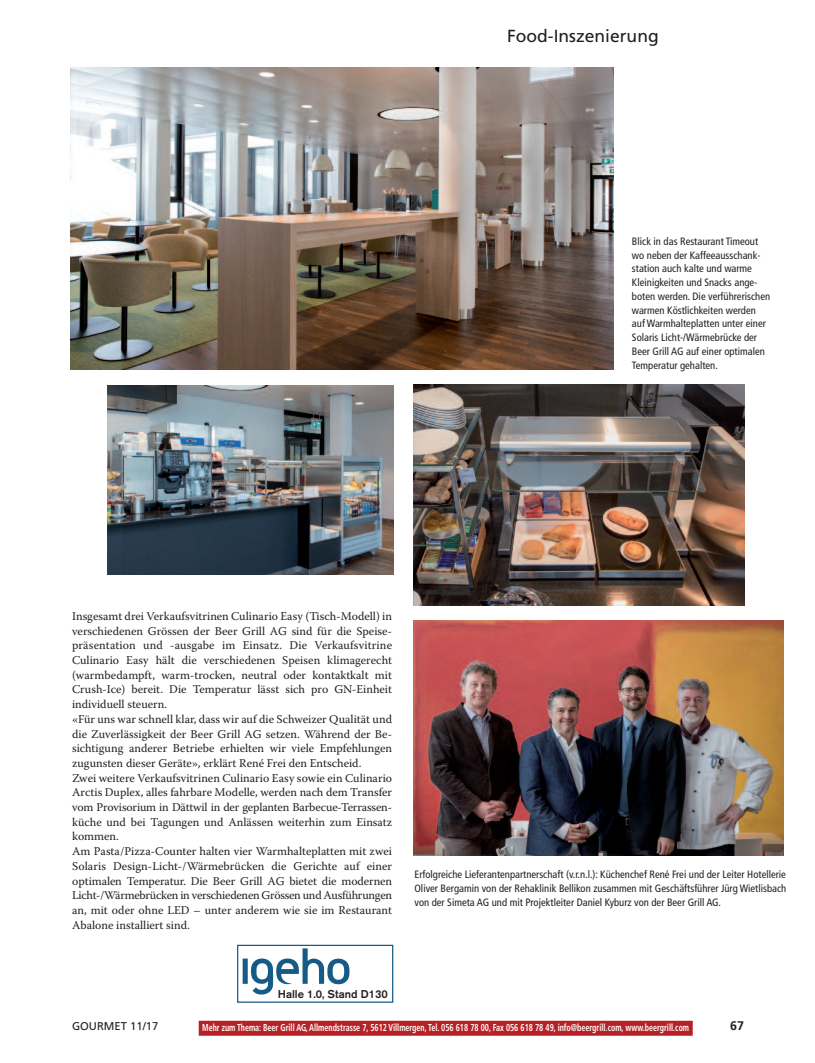
<style>
.page{position:relative;width:815px;height:1063px;background:#fff}
.page>*{position:absolute;margin:0;border:0;box-sizing:border-box;transform-origin:0 0}
.t1{font:17.5px "Frutiger";color:#231f20}
.t2{font:700 12.5px "Frutiger";color:#231f20}
.t3{font:11.88px/14.8px "Warnock Pro";color:#231f20}
.t4{font:500 11.25px "Akzidenz Grotesk BE";color:#231f20}
.t5{font:11.25px "Frutiger";color:#231f20}
.t6{font:condensed 10.62px/13.8px "Frutiger";color:#231f20;text-align:justify}
.t7{font:700 condensed 10px "Frutiger";color:#fff;scale:.8 1}
</style>
<div class="page">
<img style="left:71px;top:67px;width:543px;height:303px">
<img style="left:108px;top:385px;width:285px;height:190px">
<img style="left:413px;top:385px;width:331px;height:220px">
<img style="left:413px;top:620px;width:370px;height:235px">
<div style="left:199px;top:1021px;width:494px;height:15px;background:#b72025"></div>
<img style="left:242px;top:948px;width:108px;height:47px">
<div style="left:237px;top:945px;width:156px;height:58px;border:1px solid #165a86"></div>
<h1 class="t1" style="left:507px;top:28px;width:153px">Food-Inszenierung</h1>
<p class="t6" style="left:632px;top:235px;width:140px;text-align:left">Blick in das Restaurant Timeout wo neben der Kaffeeausschank&shy;station auch kalte und warme<br>Kleinigkeiten und Snacks ange&shy;boten werden. Die verführerischen warmen Köstlichkeiten werden auf Warmhalteplatten unter einer<br>Solaris Licht-/Wärmebrücke der<br>Beer Grill AG auf einer optimalen<br>Temperatur gehalten.</p>
<p class="t3" style="left:72px;top:610px;width:321px">Insgesamt drei Verkaufsvitrinen Culinario Easy (Tisch-Modell) in verschiedenen Grössen der Beer Grill AG sind für die Speise&shy;präsentation und -ausgabe im Einsatz. Die Verkaufsvitrine Culinario Easy hält die verschiedenen Speisen klimagerecht (warmbedampft, warm-trocken, neutral oder kontaktkalt mit Crush-Ice) bereit. Die Temperatur lässt sich pro GN-Einheit individuell steuern.<br>«Für uns war schnell klar, dass wir auf die Schweizer Qualität und die Zuverlässigkeit der Beer Grill AG setzen. Während der Be&shy;sichtigung anderer Betriebe erhielten wir viele Empfehlungen zugunsten dieser Geräte», erklärt René Frei den Entscheid.<br>Zwei weitere Verkaufsvitrinen Culinario Easy sowie ein Culinario Arctis Duplex, alles fahrbare Modelle, werden nach dem Transfer vom Provisorium in Dättwil in der geplanten Barbecue-Terrassen&shy;küche und bei Tagungen und Anlässen weiterhin zum Einsatz kommen.<br>Am Pasta/Pizza-Counter halten vier Warmhalteplatten mit zwei Solaris Design-Licht-/Wärmebrücken die Gerichte auf einer optimalen Temperatur. Die Beer Grill AG bietet die modernen Licht-/Wärmebrücken in verschiedenen Grössen und Ausführungen an, mit oder ohne LED – unter anderem wie sie im Restaurant Abalone installiert sind.</p>
<p class="t6" style="left:414px;top:869px;width:373px">Erfolgreiche Lieferantenpartnerschaft (v.r.n.l.): Küchenchef René Frei und der Leiter Hotellerie Oliver Bergamin von der Rehaklinik Bellikon zusammen mit Geschäftsführer Jürg Wietlisbach von der Simeta AG und mit Projektleiter Daniel Kyburz von der Beer Grill AG.</p>
<p class="t4" style="left:278px;top:990px;width:112px">Halle 1.0, Stand D130</p>
<p class="t5" style="left:72px;top:1022px;width:88px">GOURMET 11/17</p>
<p class="t7" style="left:202px;top:1024px;width:610px">Mehr zum Thema: Beer Grill AG, Allmendstrasse 7, 5612 Villmergen, Tel. 056 618 78 00, Fax 056 618 78 49, info@beergrill.com, www.beergrill.com</p>
<p class="t2" style="left:730px;top:1020px;width:15px">67</p>
</div>
